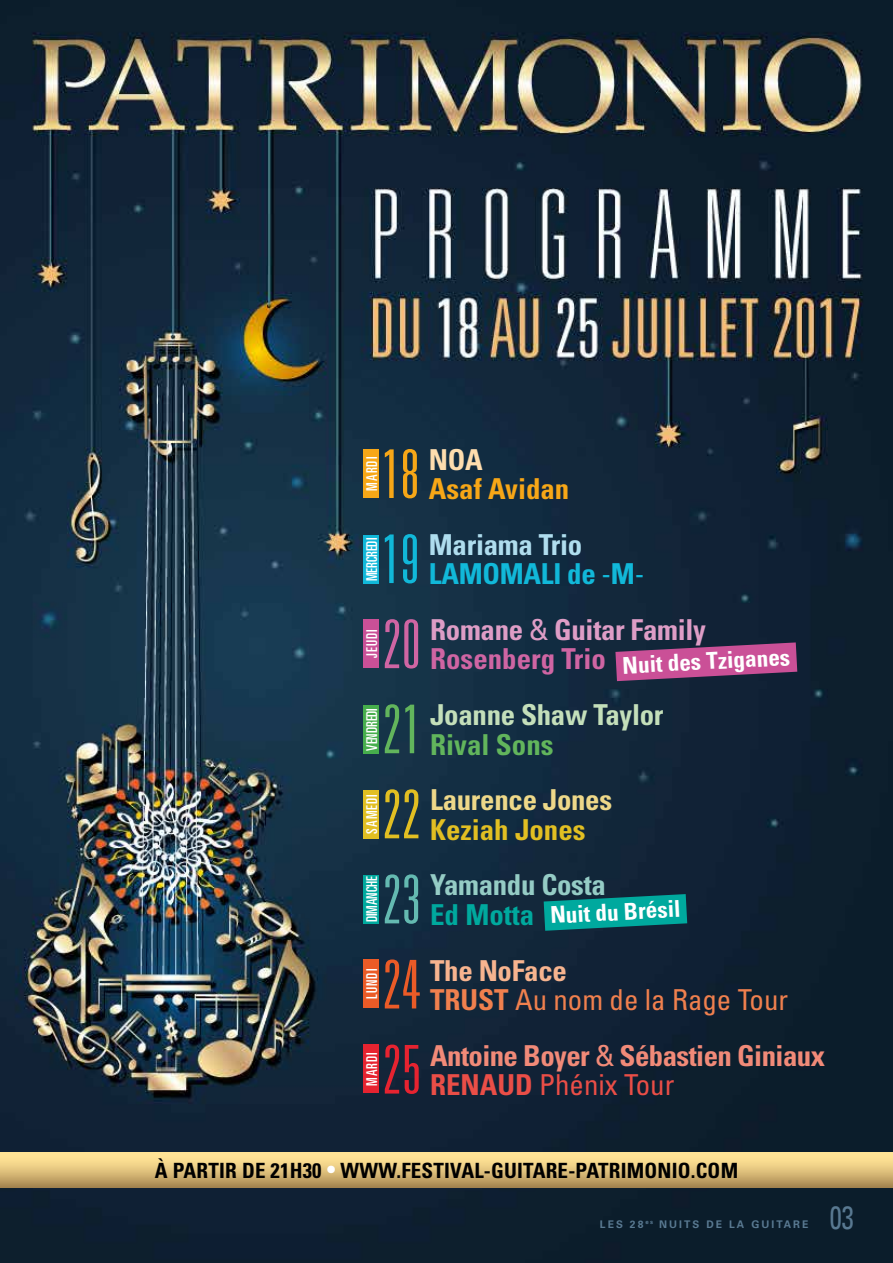
<style>
.page{position:relative;width:893px;height:1263px;background:#fff}
.page>*{position:absolute;margin:0;border:0;box-sizing:border-box;transform-origin:0 0}
.t1{font:300 ultra-condensed 67.35px "Univers";color:#f7a717}
.t2{font:300 ultra-condensed 67.35px "Univers";color:#11b8d9}
.t3{font:300 ultra-condensed 67.35px "Univers";color:#cf65a3}
.t4{font:300 ultra-condensed 67.35px "Univers";color:#62b55c}
.t5{font:300 ultra-condensed 67.35px "Univers";color:#e2bf22}
.t6{font:300 ultra-condensed 67.35px "Univers";color:#64bab1}
.t7{font:300 ultra-condensed 67.35px "Univers";color:#eb5b27}
.t8{font:300 ultra-condensed 67.35px "Univers";color:#e62330}
.t9{font:condensed 32.4px "Univers";color:#597991;scale:.83 1}
.t10{font:700 condensed 28.8px/29.2px "Univers";letter-spacing:-.02em;color:#f18a78}
.t11{font:700 condensed 28.8px/29.2px "Univers";letter-spacing:-.01em;color:#de9dc6}
.t12{font:condensed 28.8px/29.2px "Univers";color:#f0804e}
.t13{font:700 condensed 28.8px/29.2px "Univers";letter-spacing:-.01em;color:#afddee}
.t14{font:700 condensed 28.8px "Univers";letter-spacing:-.01em;color:#c4dfba}
.t15{font:700 condensed 28.8px "Univers";letter-spacing:-.01em;color:#eed889}
.t16{font:700 condensed 28.8px "Univers";letter-spacing:-.01em;color:#95ccc5}
.t17{font:700 condensed 28.8px "Univers";color:#e2bf22}
.t18{font:700 condensed 28.8px "Univers";color:#f7a717}
.t19{font:700 condensed 28.8px "Univers";color:#62b55c}
.t20{font:700 condensed 28.8px "Univers";color:#00a99e}
.t21{font:700 condensed 28.8px "Univers";color:#feddae}
.t22{font:700 condensed 23.25px "Univers LT Std";color:#fff}
.t23{font:700 condensed 21px "Univers";letter-spacing:.01em;color:#000}
.t24{font:ultra-condensed 15px "Univers";letter-spacing:.035em;color:#fff}
.t25{font:ultra-condensed 15px "Univers";color:#fff}
.t26{font:ultra-condensed 15px "Univers";letter-spacing:-.01em;color:#fff}
.t27{font:700 10.5px "Univers LT Std";letter-spacing:.2em;color:#597991}
.s1{color:#11b8d9}
.s2{font-weight:400;color:#11b8d9}
.s3{font-weight:400}
.s4{color:#cf65a3}
.s5{font-weight:700;color:#f7b48f}
.s6{font-weight:700}
.s7{color:#ea4e47}
.s8{font-weight:400;color:#ea4e47}
.s9{color:#fff}
</style>
<div class="page">
<img style="left:0;top:0;width:893px;height:1263px">
<div style="left:364px;top:535px;width:15px;height:49px;background:#11b8d9"></div>
<div style="left:364px;top:450px;width:15px;height:48px;background:#f7a717"></div>
<div style="left:364px;top:1045px;width:15px;height:48px;background:#e62330"></div>
<div style="left:364px;top:705px;width:15px;height:49px;background:#46ae4c"></div>
<div style="left:364px;top:875px;width:15px;height:48px;background:#00a99e"></div>
<div style="left:364px;top:619px;width:15px;height:49px;background:#ca5097"></div>
<div style="left:364px;top:960px;width:15px;height:48px;background:#eb5b27"></div>
<div style="left:364px;top:790px;width:15px;height:48px;background:#e2bf22"></div>
<svg style="left:615px;top:642px;width:182px;height:39px;background:#9a447e"></svg>
<svg style="left:544px;top:894px;width:143px;height:37px;background:#038c88"></svg>
<div style="left:0;top:1152px;width:893px;height:36px;background:linear-gradient(to bottom,#fff4a2,#ad8d56)"></div>
<h1 class="t1" style="left:381px;top:439px;width:39px">18</h1>
<h3 class="t21" style="left:429px;top:442px;width:55px">NOA</h3>
<p class="t24" style="left:363px;top:491px;width:35px;rotate:-90deg">MARDI</p>
<h3 class="t18" style="left:429px;top:471px;width:142px">Asaf Avidan</h3>
<h1 class="t2" style="left:381px;top:524px;width:39px">19</h1>
<h3 class="t13" style="left:429px;top:530px;width:217px">Mariama Trio<br><span class="s1">LAMOMALI de</span> <span class="s2">-</span><span class="s1">M</span><span class="s2">-</span></h3>
<h1 class="t3" style="left:383px;top:609px;width:39px">20</h1>
<h3 class="t11" style="left:430px;top:615px;width:277px">Romane <span class="s3">&amp;</span> Guitar Family<br><span class="s4">Rosenberg Trio</span></h3>
<h1 class="t4" style="left:383px;top:694px;width:39px">21</h1>
<h3 class="t14" style="left:430px;top:697px;width:235px">Joanne Shaw Taylor</h3>
<p class="t25" style="left:363px;top:581px;width:45px;rotate:-90deg">MERCREDI</p>
<p class="t24" style="left:363px;top:658px;width:30px;rotate:-90deg">JEUDI</p>
<p class="t22" style="left:622px;top:651px;width:169px;rotate:-3deg">Nuit des Tziganes</p>
<p class="t25" style="left:363px;top:751px;width:44px;rotate:-90deg">VENDREDI</p>
<h3 class="t19" style="left:430px;top:727px;width:125px">Rival Sons</h3>
<h1 class="t5" style="left:383px;top:779px;width:39px">22</h1>
<h3 class="t15" style="left:430px;top:782px;width:184px">Laurence Jones</h3>
<p class="t24" style="left:363px;top:834px;width:41px;rotate:-90deg">SAMEDI</p>
<h3 class="t17" style="left:430px;top:812px;width:157px">Keziah Jones</h3>
<h1 class="t6" style="left:383px;top:864px;width:39px">23</h1>
<h3 class="t16" style="left:430px;top:867px;width:177px">Yamandu Costa</h3>
<p class="t26" style="left:363px;top:922px;width:47px;rotate:-90deg">DIMANCHE</p>
<p class="t22" style="left:549px;top:901px;width:132px;rotate:-3deg">Nuit du Brésil</p>
<h3 class="t20" style="left:430px;top:897px;width:106px">Ed Motta</h3>
<h1 class="t7" style="left:383px;top:949px;width:39px">24</h1>
<h3 class="t12" style="left:430px;top:955px;width:359px"><span class="s5">The NoFace<br></span><span class="s6">TRUST</span> Au nom de la Rage Tour</h3>
<h1 class="t8" style="left:383px;top:1034px;width:39px">25</h1>
<h3 class="t10" style="left:430px;top:1040px;width:396px">Antoine Boyer <span class="s3">&amp;</span> Sébastien Giniaux<br><span class="s7">RENAUD</span> <span class="s8">Phénix Tour</span></h3>
<p class="t24" style="left:363px;top:999px;width:31px;rotate:-90deg">LUNDI</p>
<p class="t24" style="left:363px;top:1086px;width:35px;rotate:-90deg">MARDI</p>
<p class="t23" style="left:155px;top:1157px;width:585px">À PARTIR DE 21H30 <span class="s9">•</span> WWW.FESTIVAL-GUITARE-PATRIMONIO.COM</p>
<p class="t27" style="left:600px;top:1218px;width:210px">LES 28 <sup>es</sup> NUITS DE LA GUITARE</p>
<h2 class="t9" style="left:830px;top:1197px;width:30px">03</h2>
</div>
